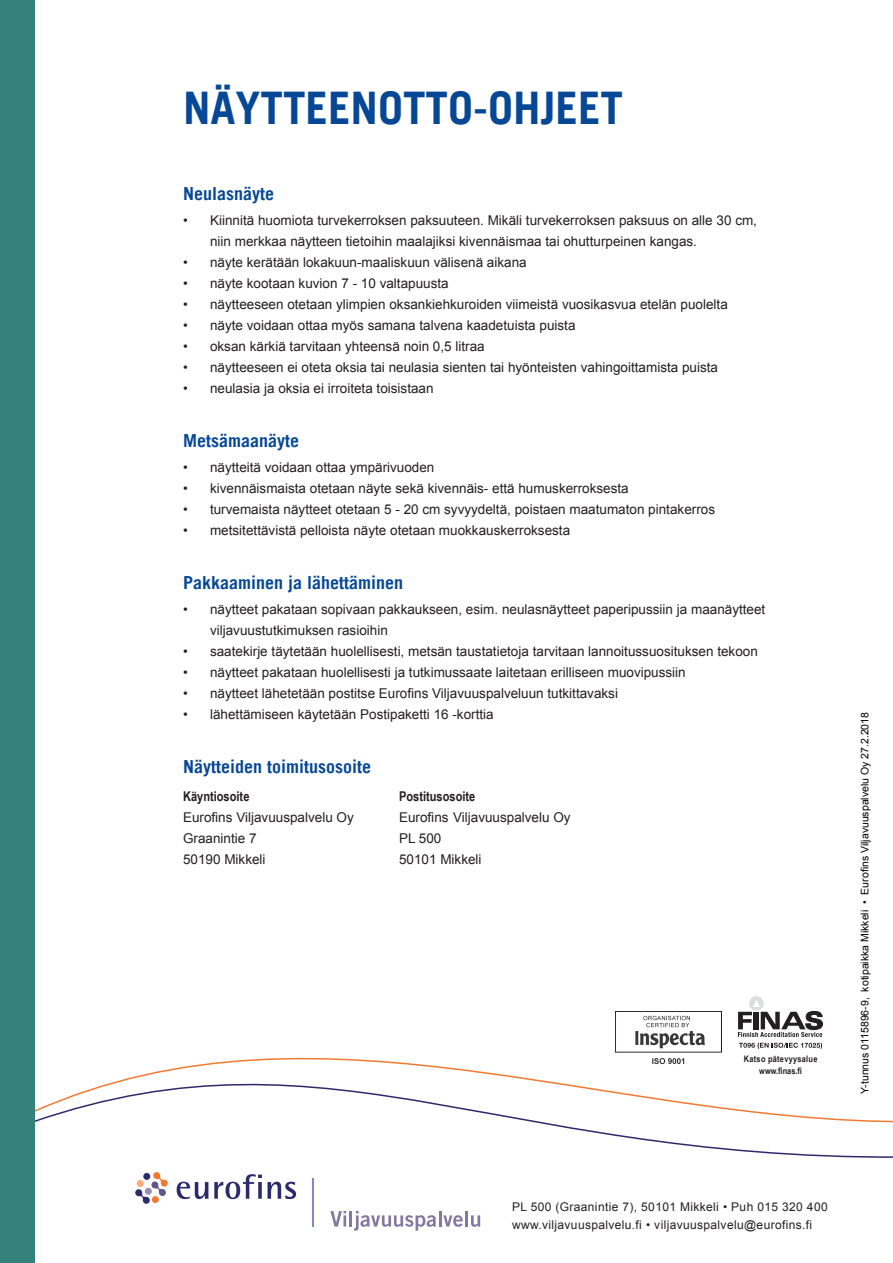
<style>
.page{position:relative;width:893px;height:1263px;background:#fff}
.page>*{position:absolute;margin:0;border:0;box-sizing:border-box;transform-origin:0 0}
.t1{font:700 45px "Trade Gothic LT";color:#074896}
.Normaali{font:700 18px "Trade Gothic LT";color:#074896}
.Normaali-2{font:13.5px/21px "Arial";color:#231f20}
.Normaali-3{font:700 13.5px "Arial Narrow";color:#231f20}
.t2{font:12px "Arial";letter-spacing:.03em;color:#231f20}
.Leipä_2{font:10.5px "Arial";color:#000}
.t3{font:700 9px "Arial Narrow";letter-spacing:.03em;color:#231f20}
</style>
<div class="page">
<svg style="left:34px;top:1017px;width:859px;height:151px"></svg>
<svg style="left:135px;top:1172px;width:33px;height:32px"></svg>
<div style="left:152px;top:1196px;width:7px;height:7px;background:#f37930;border-radius:50%"></div>
<div style="left:137px;top:1180px;width:7px;height:7px;background:#f9aa78;border-radius:50%"></div>
<div style="left:143px;top:1173px;width:7px;height:7px;background:#2c296c;border-radius:50%"></div>
<svg style="left:177px;top:1182px;width:31px;height:17px"></svg>
<svg style="left:214px;top:1174px;width:48px;height:25px"></svg>
<svg style="left:268px;top:1182px;width:28px;height:17px"></svg>
<hr style="left:312px;top:1178px;width:2px;height:48px;background:#7e89bf">
<svg style="left:330px;top:1211px;width:133px;height:19px"></svg>
<hr style="left:465px;top:1211px;width:3px;height:15px;background:#8279a1">
<svg style="left:471px;top:1215px;width:9px;height:12px"></svg>
<div style="left:749px;top:996px;width:15px;height:15px;background:#dcdddf;border-radius:50%"></div>
<svg style="left:738px;top:999px;width:85px;height:38px"></svg>
<svg style="left:739px;top:1043px;width:83px;height:6px"></svg>
<img style="left:616px;top:1011px;width:105px;height:55px">
<div style="left:0;top:0;width:34px;height:1263px;background:#37817d"></div>
<p class="t1" style="left:183px;top:80px;width:442px">NÄYTTEENOTTO-OHJEET</p>
<p class="Normaali" style="left:183px;top:182px;width:92px">Neulasnäyte</p>
<p class="Normaali-2" style="left:210px;top:210px;width:548px;text-indent:-27px">• Kiinnitä huomiota turvekerroksen paksuuteen. Mikäli turvekerroksen paksuus on alle 30 cm, niin merkkaa näytteen tietoihin maalajiksi kivennäismaa tai ohutturpeinen kangas.</p>
<p class="Normaali-2" style="left:183px;top:252px;width:345px">• näyte kerätään lokakuun-maaliskuun välisenä aikana</p>
<p class="Normaali-2" style="left:183px;top:273px;width:267px">• näyte kootaan kuvion 7 - 10 valtapuusta</p>
<p class="Normaali-2" style="left:183px;top:294px;width:546px">• näytteeseen otetaan ylimpien oksankiehkuroiden viimeistä vuosikasvua etelän puolelta</p>
<p class="Normaali-2" style="left:183px;top:315px;width:394px">• näyte voidaan ottaa myös samana talvena kaadetuista puista</p>
<p class="Normaali-2" style="left:183px;top:336px;width:303px">• oksan kärkiä tarvitaan yhteensä noin 0,5 litraa</p>
<p class="Normaali-2" style="left:183px;top:357px;width:537px">• näytteeseen ei oteta oksia tai neulasia sienten tai hyönteisten vahingoittamista puista</p>
<p class="Normaali-2" style="left:183px;top:378px;width:252px">• neulasia ja oksia ei irroiteta toisistaan</p>
<p class="Normaali" style="left:183px;top:429px;width:117px">Metsämaanäyte</p>
<p class="Normaali-2" style="left:183px;top:457px;width:253px">• näytteitä voidaan ottaa ympärivuoden</p>
<p class="Normaali-2" style="left:183px;top:478px;width:447px">• kivennäismaista otetaan näyte sekä kivennäis- että humuskerroksesta</p>
<p class="Normaali-2" style="left:183px;top:499px;width:533px">• turvemaista näytteet otetaan 5 - 20 cm syvyydeltä, poistaen maatumaton pintakerros</p>
<p class="Normaali-2" style="left:183px;top:520px;width:389px">• metsitettävistä pelloista näyte otetaan muokkauskerroksesta</p>
<p class="Normaali" style="left:183px;top:571px;width:222px">Pakkaaminen ja lähettäminen</p>
<p class="Normaali-2" style="left:210px;top:599px;width:557px;text-indent:-27px">• näytteet pakataan sopivaan pakkaukseen, esim. neulasnäytteet paperipussiin ja maanäytteet viljavuustutkimuksen rasioihin</p>
<p class="Normaali-2" style="left:183px;top:641px;width:576px">• saatekirje täytetään huolellisesti, metsän taustatietoja tarvitaan lannoitussuosituksen tekoon</p>
<p class="Normaali-2" style="left:183px;top:662px;width:504px">• näytteet pakataan huolellisesti ja tutkimussaate laitetaan erilliseen muovipussiin</p>
<p class="Normaali-2" style="left:183px;top:683px;width:436px">• näytteet lähetetään postitse Eurofins Viljavuuspalveluun tutkittavaksi</p>
<p class="Normaali-2" style="left:183px;top:704px;width:312px">• lähettämiseen käytetään Postipaketti 16 -korttia</p>
<p class="Normaali" style="left:183px;top:755px;width:190px">Näytteiden toimitusosoite</p>
<p class="Normaali-3" style="left:183px;top:786px;width:68px">Käyntiosoite</p>
<p class="Normaali-3" style="left:399px;top:786px;width:78px">Postitusosoite</p>
<p class="Normaali-2" style="left:183px;top:807px;width:172px">Eurofins Viljavuuspalvelu Oy</p>
<p class="Normaali-2" style="left:399px;top:807px;width:173px">Eurofins Viljavuuspalvelu Oy</p>
<p class="Normaali-2" style="left:183px;top:828px;width:75px">Graanintie 7</p>
<p class="Normaali-2" style="left:399px;top:828px;width:44px">PL 500</p>
<p class="Normaali-2" style="left:183px;top:849px;width:84px">50190 Mikkeli</p>
<p class="Normaali-2" style="left:399px;top:849px;width:84px">50101 Mikkeli</p>
<p class="t3" style="left:744px;top:1052px;width:75px">Katso pätevyysalue</p>
<p class="t3" style="left:759px;top:1064px;width:44px">www.finas.fi</p>
<p class="Leipä_2" style="left:858px;top:1094px;width:383px;rotate:-90deg">Y-tunnus 0115896-9, kotipaikka Mikkeli • Eurofins Viljavuuspalvelu Oy 27.2.2018</p>
<p class="t2" style="left:512px;top:1198px;width:317px">PL 500 (Graanintie 7), 50101 Mikkeli • Puh 015 320 400</p>
<p class="t2" style="left:512px;top:1216px;width:302px">www.viljavuuspalvelu.fi • viljavuuspalvelu@eurofins.fi</p>
</div>
